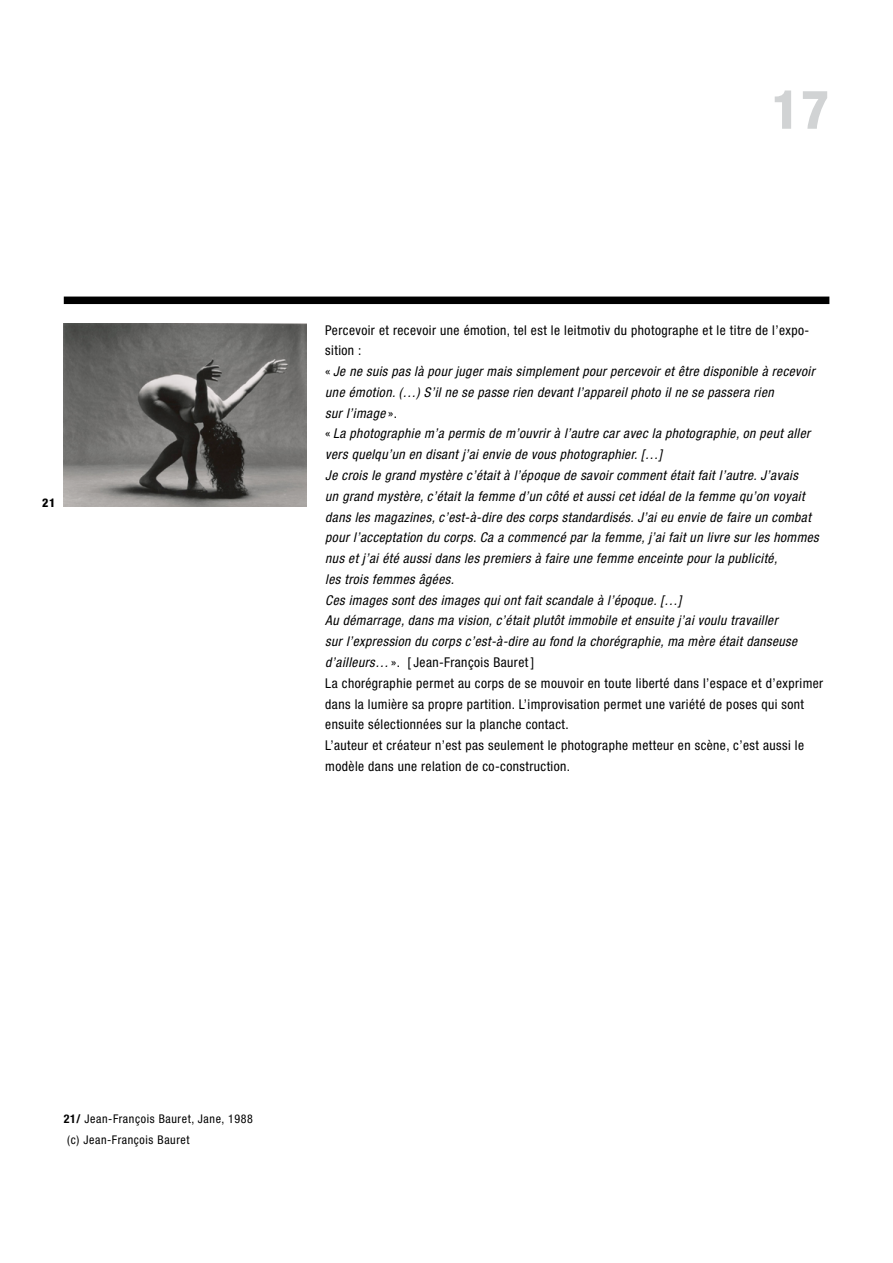
<style>
.page{position:relative;width:893px;height:1263px;background:#fff}
.page>*{position:absolute;margin:0;border:0;box-sizing:border-box;transform-origin:0 0}
.t1{font:800 condensed 54px "Helvetica Neue";color:#d1d3d4}
.t2{font:italic condensed 13.5px/20.9px "Helvetica Neue";letter-spacing:.03em;color:#000}
.t3{font:condensed 13.5px/20.9px "Helvetica Neue";letter-spacing:.03em;color:#000}
.t4{font:condensed 12px "Helvetica Neue";letter-spacing:.05em;color:#000}
.t5{font:800 condensed 12px "Helvetica Neue";color:#000}
.s1{font-style:normal}
.s2{font-style:italic}
.s3{font-weight:700}
</style>
<div class="page">
<div style="left:64px;top:297px;width:765px;height:7px;background:#000"></div>
<img style="left:64px;top:324px;width:242px;height:183px">
<p class="t5" style="left:42px;top:495px;width:15px">21</p>
<p class="t1" style="left:771px;top:76px;width:59px">17</p>
<p class="t3" style="left:325px;top:319px;width:485px">Percevoir et recevoir une émotion, tel est le leitmotiv du photographe et le titre de l’expo-</p>
<p class="t3" style="left:325px;top:340px;width:38px">sition :</p>
<p class="t2" style="left:325px;top:361px;width:491px"><span class="s1">«</span> Je ne suis pas là pour juger mais simplement pour percevoir et être disponible à recevoir une émotion. (…) S’il ne se passe rien devant l’appareil photo il ne se passera rien</p>
<p class="t2" style="left:325px;top:402px;width:73px">sur l’image <span class="s1">».</span></p>
<p class="t2" style="left:325px;top:423px;width:486px"><span class="s1">«</span> La photographie m’a permis de m’ouvrir à l’autre car avec la photographie, on peut aller vers quelqu’un en disant j’ai envie de vous photographier. […]</p>
<p class="t2" style="left:325px;top:465px;width:474px">Je crois le grand mystère c’était à l’époque de savoir comment était fait l’autre. J’avais</p>
<p class="t2" style="left:325px;top:485px;width:495px">un grand mystère, c’était la femme d’un côté et aussi cet idéal de la femme qu’on voyait dans les magazines, c’est-à-dire des corps standardisés. J’ai eu envie de faire un combat pour l’acceptation du corps. Ca a commencé par la femme, j’ai fait un livre sur les hommes nus et j’ai été aussi dans les premiers à faire une femme enceinte pour la publicité,</p>
<p class="t2" style="left:325px;top:569px;width:130px">les trois femmes âgées.</p>
<p class="t2" style="left:325px;top:589px;width:358px">Ces images sont des images qui ont fait scandale à l’époque. […]</p>
<p class="t2" style="left:325px;top:610px;width:454px">Au démarrage, dans ma vision, c’était plutôt immobile et ensuite j’ai voulu travailler</p>
<p class="t2" style="left:325px;top:631px;width:473px">sur l’expression du corps c’est-à-dire au fond la chorégraphie, ma mère était danseuse</p>
<p class="t3" style="left:325px;top:652px;width:211px"><span class="s2">d’ailleurs…</span> ». [ Jean-François Bauret ]</p>
<p class="t3" style="left:325px;top:672px;width:499px">La chorégraphie permet au corps de se mouvoir en toute liberté dans l’espace et d’exprimer dans la lumière sa propre partition. L’improvisation permet une variété de poses qui sont ensuite sélectionnées sur la planche contact.</p>
<p class="t3" style="left:325px;top:735px;width:480px">L’auteur et créateur n’est pas seulement le photographe metteur en scène, c’est aussi le modèle dans une relation de co-construction.</p>
<p class="t4" style="left:64px;top:1111px;width:191px"><span class="s3">21/</span> Jean-François Bauret, Jane, 1988</p>
<p class="t4" style="left:67px;top:1132px;width:124px">(c) Jean-François Bauret</p>
</div>
